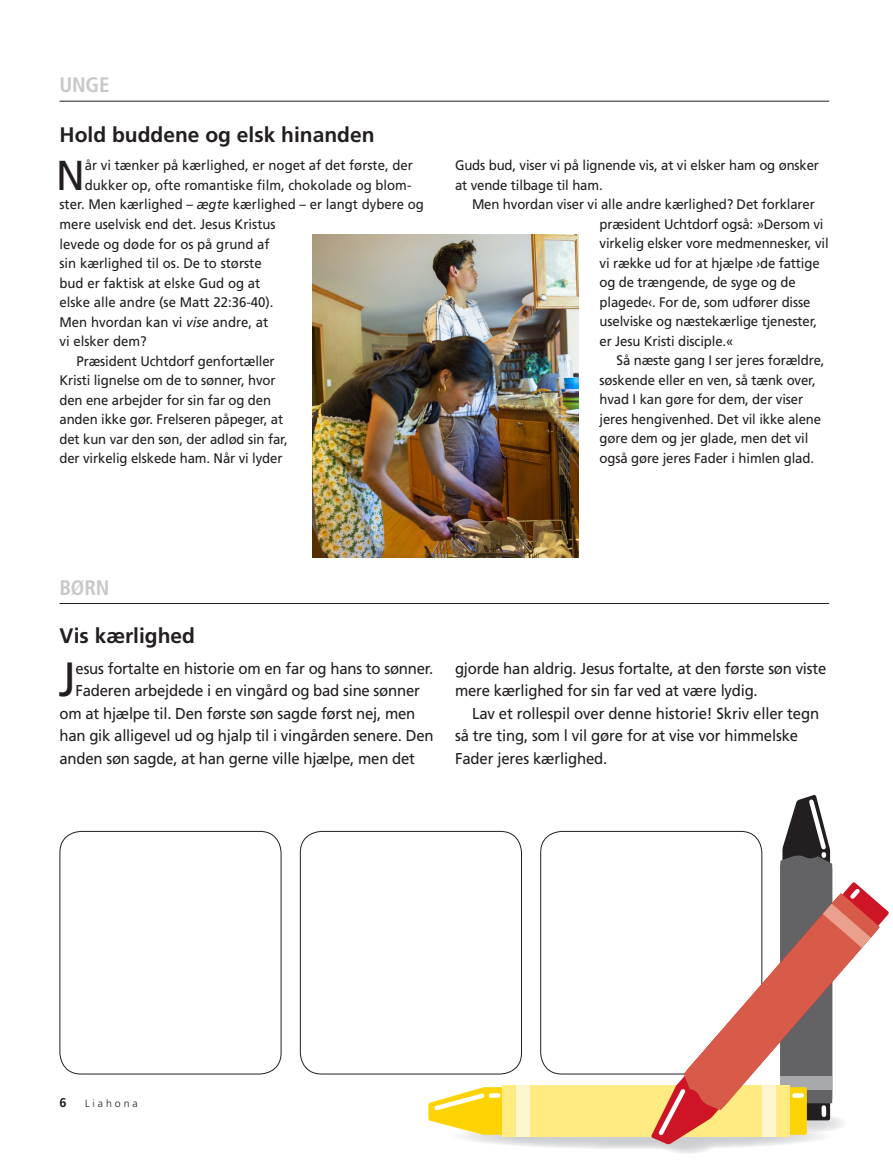
<style>
.page{position:relative;width:893px;height:1161px;background:#fff}
.page>*{position:absolute;margin:0;border:0;box-sizing:border-box;transform-origin:0 0}
.SUBARTchild_para_fir{font:48px "Frutigerlds Lat";color:#231f20;scale:.95 1}
.SUBARTyouth_para_fir{font:41.85px "Frutigerlds Lat";color:#231f20;scale:.95 1}
.SUBARTchildandyouth{font:700 21px "Frutigerlds Lat";color:#231f20}
.section_title_fpm{font:700 condensed 21px "Frutigerlds Lat";letter-spacing:-.01em;color:#c7c8ca}
.SUBARTchild_para_fir-2{font:15.75px/22.5px "Frutigerlds Lat";letter-spacing:-.015em;color:#231f20;scale:.95 1}
.SUBARTchild_para{font:15.75px/22.5px "Frutigerlds Lat";letter-spacing:-.01em;color:#231f20;scale:.95 1}
.SUBARTyouth_para{font:13.8px/19.5px "Frutigerlds Lat";letter-spacing:-.01em;color:#231f20;scale:.95 1}
.SUBARTyouth_para_fir-2{font:13.8px "Frutigerlds Lat";color:#231f20;scale:.95 1}
.Folio_L{font:700 12.75px "Frutigerlds Lat";color:#231f20}
.Folio_L-2{font:300 10.5px "Frutigerlds Lat";letter-spacing:.28em;color:#231f20}
.s1{font-style:italic}
</style>
<div class="page">
<div style="left:60px;top:831px;width:221px;height:243px;border:1px solid #231f20;border-radius:21px"></div>
<img style="left:313px;top:235px;width:265px;height:323px">
<svg style="left:452px;top:1123px;width:380px;height:26px"></svg>
<svg style="left:660px;top:1135px;width:55px;height:19px"></svg>
<svg style="left:651px;top:904px;width:238px;height:241px"></svg>
<svg style="left:871px;top:896px;width:9px;height:214px"></svg>
<svg style="left:428px;top:795px;width:443px;height:344px"></svg>
<hr style="left:60px;top:101px;width:769px;height:1px;background:#231f20">
<hr style="left:60px;top:603px;width:769px;height:1px;background:#231f20">
<p class="section_title_fpm" style="left:60px;top:69px;width:52px">UNGE</p>
<p class="SUBARTchildandyouth" style="left:60px;top:119px;width:317px">Hold buddene og elsk hinanden</p>
<p class="SUBARTyouth_para_fir" style="left:56px;top:144px;width:32px">N</p>
<p class="SUBARTyouth_para_fir-2" style="left:85px;top:155px;width:347px">år vi tænker på kærlighed, er noget af det første, der</p>
<p class="SUBARTyouth_para_fir-2" style="left:85px;top:175px;width:345px">dukker op, ofte romantiske film, chokolade og blom-</p>
<p class="SUBARTyouth_para_fir-2" style="left:60px;top:194px;width:385px">ster. Men kærlighed – <span class="s1">ægte</span> kærlighed – er langt dybere og</p>
<p class="SUBARTyouth_para_fir-2" style="left:60px;top:214px;width:229px">mere uselvisk end det. Jesus Kristus</p>
<p class="SUBARTyouth_para_fir-2" style="left:60px;top:233px;width:223px">levede og døde for os på grund af</p>
<p class="SUBARTyouth_para_fir-2" style="left:60px;top:253px;width:214px">sin kærlighed til os. De to største</p>
<p class="SUBARTyouth_para_fir-2" style="left:60px;top:272px;width:213px">bud er faktisk at elske Gud og at</p>
<p class="SUBARTyouth_para_fir-2" style="left:60px;top:292px;width:227px">elske alle andre (se Matt 22:36-40).</p>
<p class="SUBARTyouth_para_fir-2" style="left:60px;top:311px;width:221px">Men hvordan kan vi <span class="s1">vise</span> andre, at</p>
<p class="SUBARTyouth_para_fir-2" style="left:60px;top:331px;width:93px">vi elsker dem?</p>
<p class="SUBARTyouth_para" style="left:60px;top:351px;width:242px;text-indent:17px">Præsident Uchtdorf genfortæller Kristi lignelse om de to sønner, hvor den ene arbejder for sin far og den anden ikke gør. Frelseren påpeger, at det kun var den søn, der adlød sin far, der virkelig elskede ham. Når vi lyder</p>
<p class="SUBARTyouth_para" style="left:455px;top:156px;width:385px">Guds bud, viser vi på lignende vis, at vi elsker ham og ønsker at vende tilbage til ham.</p>
<p class="SUBARTyouth_para" style="left:600px;top:195px;width:243px;text-indent:-128px">Men hvordan viser vi alle andre kærlighed? Det forklarer præsident Uchtdorf også: »Dersom vi virkelig elsker vore medmennesker, vil vi række ud for at hjælpe ›de fattige og de trængende, de syge og de plagede‹. For de, som udfører disse uselviske og næstekærlige tjenester, er Jesu Kristi disciple.«</p>
<p class="SUBARTyouth_para" style="left:600px;top:351px;width:238px;text-indent:17px">Så næste gang I ser jeres forældre, søskende eller en ven, så tænk over, hvad I kan gøre for dem, der viser jeres hengivenhed. Det vil ikke alene gøre dem og jer glade, men det vil også gøre jeres Fader i himlen glad.</p>
<p class="section_title_fpm" style="left:60px;top:571px;width:52px">BØRN</p>
<p class="SUBARTchildandyouth" style="left:60px;top:619px;width:137px">Vis kærlighed</p>
<p class="SUBARTchild_para_fir" style="left:59px;top:643px;width:20px">J</p>
<p class="SUBARTchild_para_fir-2" style="left:76px;top:657px;width:378px">esus fortalte en historie om en far og hans to sønner.</p>
<p class="SUBARTchild_para_fir-2" style="left:76px;top:679px;width:364px">Faderen arbejdede i en vingård og bad sine sønner</p>
<p class="SUBARTchild_para_fir-2" style="left:60px;top:702px;width:376px">om at hjælpe til. Den første søn sagde først nej, men</p>
<p class="SUBARTchild_para_fir-2" style="left:60px;top:724px;width:395px">han gik alligevel ud og hjalp til i vingården senere. Den</p>
<p class="SUBARTchild_para_fir-2" style="left:60px;top:747px;width:376px">anden søn sagde, at han gerne ville hjælpe, men det</p>
<p class="SUBARTchild_para_fir-2" style="left:455px;top:657px;width:392px">gjorde han aldrig. Jesus fortalte, at den første søn viste mere kærlighed for sin far ved at være lydig.</p>
<p class="SUBARTchild_para" style="left:455px;top:702px;width:385px;text-indent:17px">Lav et rollespil over denne historie! Skriv eller tegn så tre ting, som l vil gøre for at vise vor himmelske<br>Fader jeres kærlighed.</p>
<p class="Folio_L" style="left:60px;top:1092px;width:9px">6</p>
<p class="Folio_L-2" style="left:85px;top:1095px;width:54px">Liahona</p>
</div>
